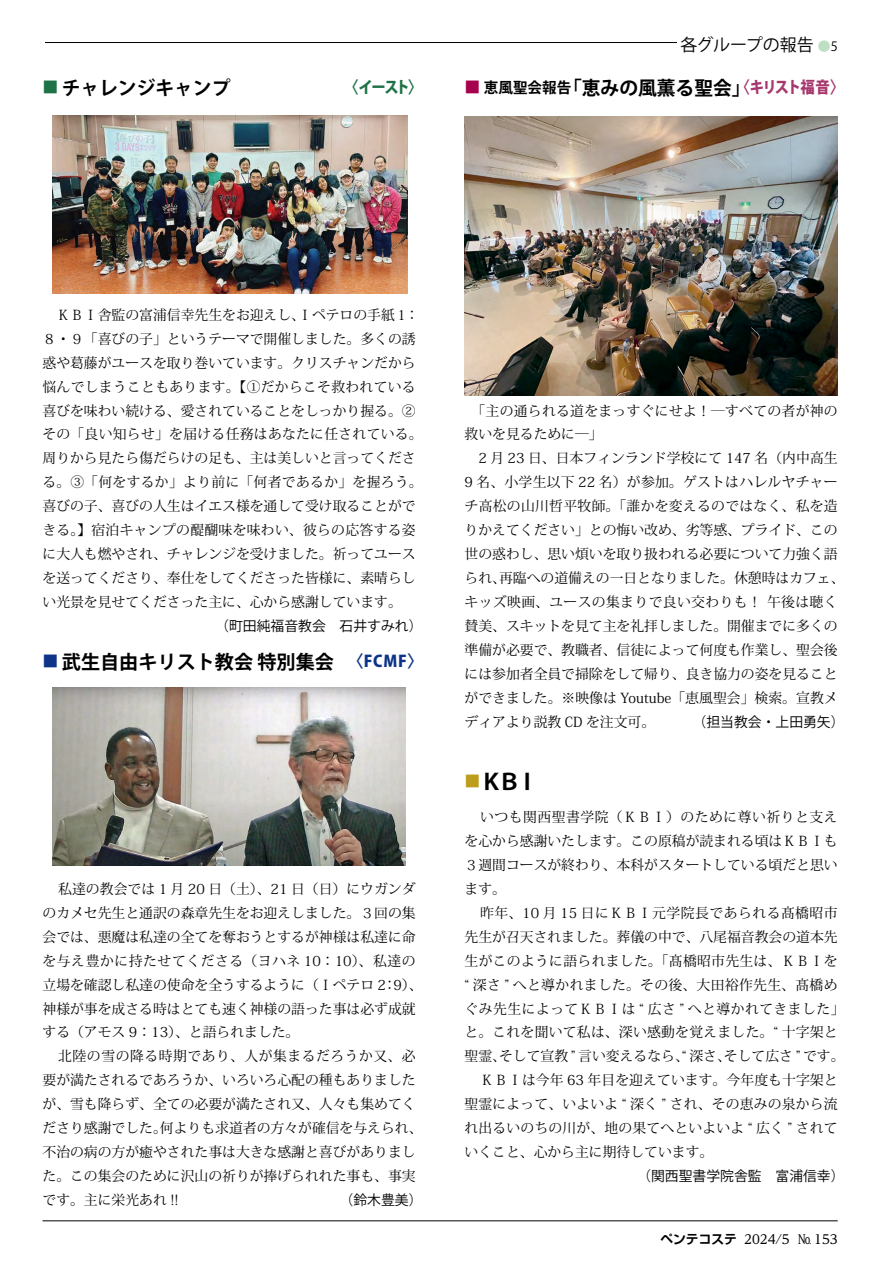
<style>
.page{position:relative;width:893px;height:1263px;background:#fff}
.page>*{position:absolute;margin:0;border:0;box-sizing:border-box;transform-origin:0 0}
.t1{font:700 22.35px "Koz Go Pro";color:#000}
.t2{font:700 19.2px "Koz Go Pro";color:#000}
.t3{font:16.95px "Koz Go Pro";color:#000}
.t4{font:800 15.9px "Koz Go Pro";color:#1d7246;scale:.9 1}
.t5{font:13.8px/23.9px "Koz Min Pro";color:#000}
.t6{font:13.8px "Koz Min Pro";letter-spacing:.02em;color:#000}
.t7{font:13.8px "Koz Min Pro";letter-spacing:.035em;color:#000}
.t8{font:13.8px "Koz Go Pro";color:#000}
.t9{font:13.8px "Koz Min Pro";letter-spacing:.025em;color:#000}
.t10{font:500 12.75px "UD Reimin Pro";color:#000}
.s1{font-weight:800;font-size:15.9px;color:#1d7246}
.s2{font-size:12.75px;color:#bedfc2}
.s3{font-size:12.75px}
.s4{font-weight:800;font-size:15.9px;color:#a6004f}
.s5{font-size:14.85px}
.s6{font-weight:800;font-size:15.9px;color:#a7376d}
.s7{font-size:15.9px;color:#0d3488}
.s8{font-weight:800;font-size:15.9px;color:#0d3488}
.s9{font-weight:800;font-size:15.9px;color:#bd9d1b}
.s10{font-family:"Shin Go Pro De";font-weight:700}
</style>
<div class="page">
<hr style="left:45px;top:42px;width:788px;height:1px;background:#000">
<div style="left:677px;top:32px;width:161px;height:22px;background:#fff"></div>
<hr style="left:43px;top:1220px;width:795px;height:1px;background:#000">
<img style="left:52px;top:116px;width:356px;height:178px">
<img style="left:465px;top:116px;width:373px;height:279px">
<img style="left:52px;top:688px;width:354px;height:178px">
<h2 class="t2" style="left:43px;top:75px;width:189px"><span class="s1">■</span> チャレンジキャンプ</h2>
<p class="t4" style="left:344px;top:77px;width:89px">〈イースト〉</p>
<p class="t3" style="left:681px;top:34px;width:159px">各グループの報告 <span class="s2">●</span><span class="s3">5</span></p>
<h2 class="t2" style="left:465px;top:75px;width:381px"><span class="s4">■</span> <span class="s5">恵風聖会報告</span>「恵みの風薫る聖会」<span class="s6">〈キリスト福音〉</span></h2>
<p class="t5" style="left:43px;top:302px;width:382px">　ＫＢＩ舎監の富浦信幸先生をお迎えし、Ⅰペテロの手紙１：<br>８・９「喜びの子」というテーマで開催しました。多くの誘惑や葛藤がユースを取り巻いています。クリスチャンだから悩んでしまうこともあります。【①だからこそ救われている喜びを味わい続ける、愛されていることをしっかり握る。②その「良い知らせ」を届ける任務はあなたに任されている。周りから見たら傷だらけの足も、主は美しいと言ってくださる。③「何をするか」より前に「何者であるか」を握ろう。喜びの子、喜びの人生はイエス様を通して受け取ることができる。】宿泊キャンプの醍醐味を味わい、彼らの応答する姿に大人も燃やされ、チャレンジを受けました。祈ってユースを送ってくださり、奉仕をしてくださった皆様に、素晴らしい光景を見せてくださった主に、心から感謝しています。</p>
<p class="t8" style="left:215px;top:617px;width:209px">（町田純福音教会　石井すみれ）</p>
<h2 class="t2" style="left:43px;top:649px;width:382px"><span class="s7">■</span> 武生自由キリスト教会 特別集会 <span class="s8">〈FCMF〉</span></h2>
<p class="t5" style="left:43px;top:876px;width:382px;text-indent:16px">私達の教会では 1 月 20 日（土）、21 日（日）にウガンダのカメセ先生と通訳の森章先生をお迎えしました。３回の集会では、悪魔は私達の全てを奪おうとするが神様は私達に命を与え豊かに持たせてくださる（ヨハネ 10：10）、私達の立場を確認し私達の使命を全うするように（Ⅰペテロ 2：9）、神様が事を成さる時はとても速く神様の語った事は必ず成就する（アモス 9：13）、と語られました。</p>
<p class="t5" style="left:43px;top:1044px;width:382px;text-indent:16px">北陸の雪の降る時期であり、人が集まるだろうか又、必要が満たされるであろうか、いろいろ心配の種もありましたが、雪も降らず、全ての必要が満たされ又、人々も集めてくださり感謝でした。何よりも求道者の方々が確信を与えられ、不治の病の方が癒やされた事は大きな感謝と喜びがありました。この集会のために沢山の祈りが捧げられれた事も、事実です。主に栄光あれ !!</p>
<p class="t8" style="left:340px;top:1191px;width:84px">（鈴木豊美）</p>
<p class="t5" style="left:465px;top:398px;width:382px">　「主の通られる道をまっすぐにせよ！―すべての者が神の救いを見るために─」<br>　2 月 23 日、日本フィンランド学校にて 147 名（内中高生<br>9 名、小学生以下 22 名）が参加。ゲストはハレルヤチャーチ高松の山川哲平牧師。「誰かを変えるのではなく、私を造りかえてください」との悔い改め、劣等感、プライド、この世の惑わし、思い煩いを取り扱われる必要について力強く語られ、再臨への道備えの一日となりました。休憩時はカフェ、キッズ映画、ユースの集まりで良い交わりも！ 午後は聴く賛美、スキットを見て主を礼拝しました。開催までに多くの準備が必要で、教職者、信徒によって何度も作業し、聖会後には参加者全員で掃除をして帰り、良き協力の姿を見ることができました。※映像は Youtube「恵風聖会」検索。宣教メディアより説教 CD を注文可。</p>
<p class="t8" style="left:693px;top:712px;width:154px">（担当教会・上田勇矢）</p>
<h1 class="t1" style="left:465px;top:767px;width:75px"><span class="s9">■</span>ＫＢＩ</h1>
<p class="t5" style="left:465px;top:805px;width:375px;text-align:justify;text-indent:16px">いつも関西聖書学院（ＫＢＩ）のために尊い祈りと支えを心から感謝いたします。この原稿が読まれる頃はＫＢＩも３週間コースが終わり、本科がスタートしている頃だと思います。</p>
<p class="t7" style="left:480px;top:903px;width:359px">昨年、10 月 15 日にＫＢＩ元学院長であられる髙橋昭市</p>
<p class="t5" style="left:465px;top:924px;width:375px">先生が召天されました。葬儀の中で、八尾福音教会の道本先</p>
<p class="t6" style="left:465px;top:951px;width:375px">生がこのように語られました。「髙橋昭市先生は、ＫＢＩを</p>
<p class="t9" style="left:465px;top:975px;width:375px">“ 深さ ” へと導かれました。その後、大田裕作先生、髙橋め</p>
<p class="t7" style="left:465px;top:999px;width:382px">ぐみ先生によってＫＢＩは “ 広さ ” へと導かれてきました」</p>
<p class="t6" style="left:465px;top:1023px;width:375px">と。これを聞いて私は、深い感動を覚えました。“ 十字架と</p>
<p class="t5" style="left:465px;top:1044px;width:382px">聖霊、そして宣教 ” 言い変えるなら、“ 深さ、そして広さ ” です。</p>
<p class="t5" style="left:480px;top:1068px;width:359px">ＫＢＩは今年 63 年目を迎えています。今年度も十字架と</p>
<p class="t5" style="left:465px;top:1092px;width:375px">聖霊によって、いよいよ “ 深く ” され、その恵みの泉から流</p>
<p class="t5" style="left:465px;top:1116px;width:375px">れ出るいのちの川が、地の果てへといよいよ “ 広く ” されて</p>
<p class="t5" style="left:465px;top:1139px;width:250px">いくこと、心から主に期待しています。</p>
<p class="t8" style="left:637px;top:1167px;width:209px">（関西聖書学院舎監　富浦信幸）</p>
<p class="t10" style="left:660px;top:1229px;width:179px"><span class="s10">ペンテコステ</span> 2024/5 № 153</p>
</div>
